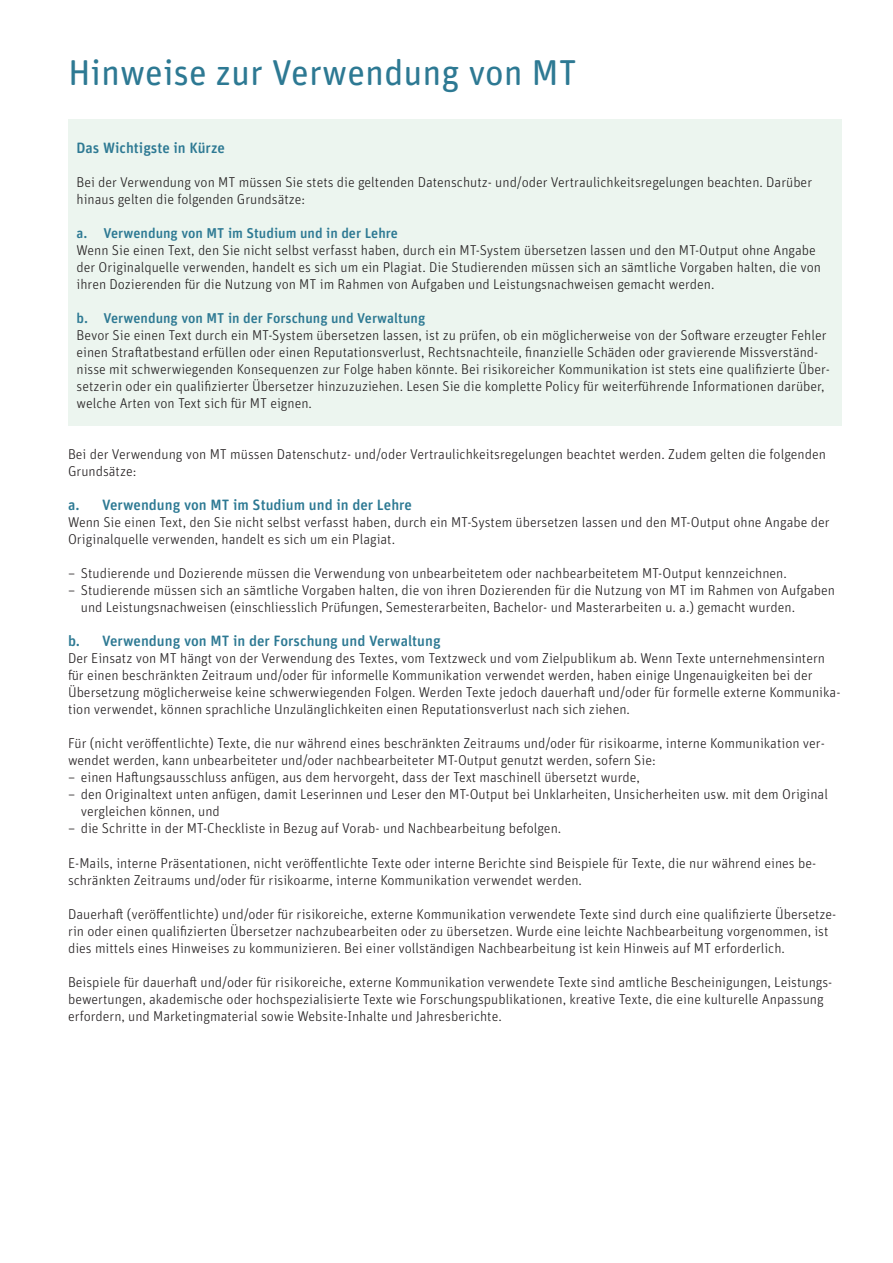
<style>
.page{position:relative;width:893px;height:1263px;background:#fff}
.page>*{position:absolute;margin:0;border:0;box-sizing:border-box;transform-origin:0 0}
.Haupttitel{font:36px "Unit Rounded Pro";color:#2d7993}
.Untertitel{font:500 15px "Unit Rounded Pro";color:#2d7993}
.t1{font:300 14.25px/17px "Unit Rounded Pro";color:#231f20}
.t2{font:500 14.25px "Unit Rounded Pro";color:#2d7993}
</style>
<div class="page">
<div style="left:68px;top:119px;width:774px;height:306px;background:#ecf5ef"></div>
<p class="Haupttitel" style="left:68px;top:48px;width:510px">Hinweise zur Verwendung von MT</p>
<p class="Untertitel" style="left:77px;top:137px;width:150px">Das Wichtigste in Kürze</p>
<p class="t1" style="left:77px;top:173px;width:737px">Bei der Verwendung von MT müssen Sie stets die geltenden Datenschutz- und/oder Vertraulichkeitsregelungen beachten. Darüber hinaus gelten die folgenden Grundsätze:</p>
<p class="t2" style="left:77px;top:223px;width:323px">a. Verwendung von MT im Studium und in der Lehre</p>
<p class="t1" style="left:77px;top:241px;width:746px">Wenn Sie einen Text, den Sie nicht selbst verfasst haben, durch ein MT-System übersetzen lassen und den MT-Output ohne Angabe der Originalquelle verwenden, handelt es sich um ein Plagiat. Die Studierenden müssen sich an sämtliche Vorgaben halten, die von ihren Dozierenden für die Nutzung von MT im Rahmen von Aufgaben und Leistungsnachweisen gemacht werden.</p>
<p class="t2" style="left:77px;top:308px;width:350px">b. Verwendung von MT in der Forschung und Verwaltung</p>
<p class="t1" style="left:77px;top:326px;width:755px">Bevor Sie einen Text durch ein MT-System übersetzen lassen, ist zu prüfen, ob ein möglicherweise von der Software erzeugter Fehler einen Straftatbestand erfüllen oder einen Reputationsverlust, Rechtsnachteile, finanzielle Schäden oder gravierende Missverständ&shy;nisse mit schwerwiegenden Konsequenzen zur Folge haben könnte. Bei risikoreicher Kommunikation ist stets eine qualifizierte Über&shy;setzerin oder ein qualifizierter Übersetzer hinzuzuziehen. Lesen Sie die komplette Policy für weiterführende Informationen darüber, welche Arten von Text sich für MT eignen.</p>
<p class="t1" style="left:68px;top:446px;width:759px">Bei der Verwendung von MT müssen Datenschutz- und/oder Vertraulichkeitsregelungen beachtet werden. Zudem gelten die folgenden<br>Grundsätze:</p>
<p class="Untertitel" style="left:68px;top:494px;width:346px">a. Verwendung von MT im Studium und in der Lehre</p>
<p class="t1" style="left:68px;top:514px;width:763px">Wenn Sie einen Text, den Sie nicht selbst verfasst haben, durch ein MT-System übersetzen lassen und den MT-Output ohne Angabe der<br>Originalquelle verwenden, handelt es sich um ein Plagiat.</p>
<p class="t1" style="left:68px;top:565px;width:720px">– Studierende und Dozierende müssen die Verwendung von unbearbeitetem oder nachbearbeitetem MT-Output kennzeichnen.</p>
<p class="t1" style="left:81px;top:582px;width:756px;text-indent:-13px">– Studierende müssen sich an sämtliche Vorgaben halten, die von ihren Dozierenden für die Nutzung von MT im Rahmen von Aufgaben und Leistungsnachweisen (einschliesslich Prüfungen, Semesterarbeiten, Bachelor- und Masterarbeiten u. a.) gemacht wurden.</p>
<p class="Untertitel" style="left:68px;top:631px;width:374px">b. Verwendung von MT in der Forschung und Verwaltung</p>
<p class="t1" style="left:68px;top:650px;width:774px">Der Einsatz von MT hängt von der Verwendung des Textes, vom Textzweck und vom Zielpublikum ab. Wenn Texte unternehmensintern für einen beschränkten Zeitraum und/oder für informelle Kommunikation verwendet werden, haben einige Ungenauigkeiten bei der Übersetzung möglicherweise keine schwerwiegenden Folgen. Werden Texte jedoch dauerhaft und/oder für formelle externe Kommunika&shy;tion verwendet, können sprachliche Unzulänglichkeiten einen Reputationsverlust nach sich ziehen.</p>
<p class="t1" style="left:68px;top:735px;width:758px">Für (nicht veröffentlichte) Texte, die nur während eines beschränkten Zeitraums und/oder für risikoarme, interne Kommunikation ver&shy;wendet werden, kann unbearbeiteter und/oder nachbearbeiteter MT-Output genutzt werden, sofern Sie:</p>
<p class="t1" style="left:68px;top:769px;width:573px">– einen Haftungsausschluss anfügen, aus dem hervorgeht, dass der Text maschinell übersetzt wurde,</p>
<p class="t1" style="left:81px;top:786px;width:749px;text-indent:-13px">– den Originaltext unten anfügen, damit Leserinnen und Leser den MT-Output bei Unklarheiten, Unsicherheiten usw. mit dem Original vergleichen können, und</p>
<p class="t1" style="left:68px;top:820px;width:495px">– die Schritte in der MT-Checkliste in Bezug auf Vorab- und Nachbearbeitung befolgen.</p>
<p class="t1" style="left:68px;top:854px;width:750px">E-Mails, interne Präsentationen, nicht veröffentlichte Texte oder interne Berichte sind Beispiele für Texte, die nur während eines be&shy;schränkten Zeitraums und/oder für risikoarme, interne Kommunikation verwendet werden.</p>
<p class="t1" style="left:68px;top:905px;width:770px">Dauerhaft (veröffentlichte) und/oder für risikoreiche, externe Kommunikation verwendete Texte sind durch eine qualifizierte Übersetze&shy;rin oder einen qualifizierten Übersetzer nachzubearbeiten oder zu übersetzen. Wurde eine leichte Nachbearbeitung vorgenommen, ist dies mittels eines Hinweises zu kommunizieren. Bei einer vollständigen Nachbearbeitung ist kein Hinweis auf MT erforderlich.</p>
<p class="t1" style="left:68px;top:973px;width:766px">Beispiele für dauerhaft und/oder für risikoreiche, externe Kommunikation verwendete Texte sind amtliche Bescheinigungen, Leistungs&shy;bewertungen, akademische oder hochspezialisierte Texte wie Forschungspublikationen, kreative Texte, die eine kulturelle Anpassung erfordern, und Marketingmaterial sowie Website-Inhalte und Jahresberichte.</p>
</div>
